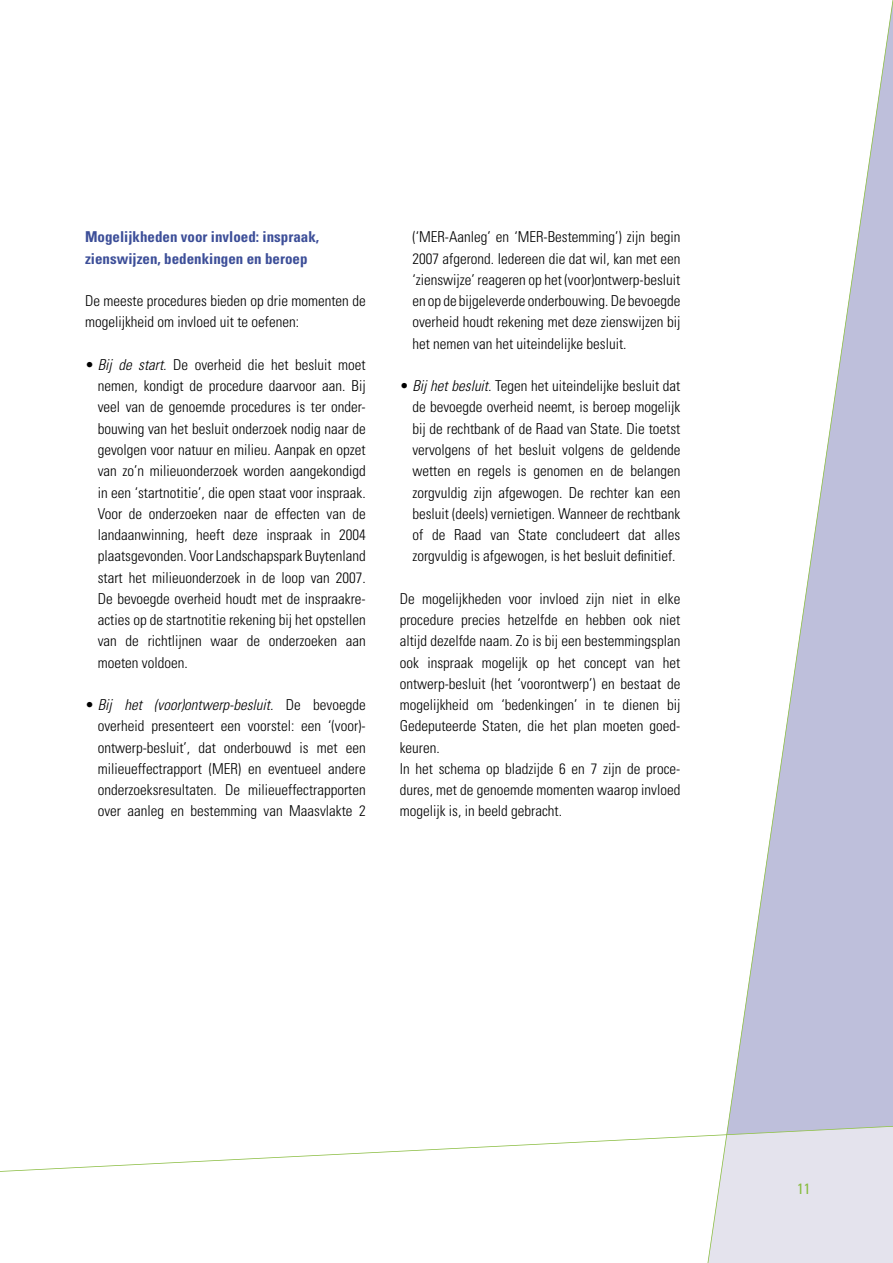
<style>
.page{position:relative;width:893px;height:1263px;background:#fff}
.page>*{position:absolute;margin:0;border:0;box-sizing:border-box;transform-origin:0 0}
.t1{font:300 condensed 15px/21.3px "Univers";color:#000;text-align:justify}
.t2{font:700 condensed 15px/21.3px "Univers";color:#3c4e98}
.t3{font:condensed 15px "Univers";color:#89bc40}
.s1{font-style:italic}
</style>
<div class="page">
<svg style="left:727px;top:0;width:166px;height:1125px"></svg>
<svg style="left:0;top:1125px;width:893px;height:138px"></svg>
<p class="t2" style="left:85px;top:226px;width:236px">Mogelijkheden voor invloed: inspraak, zienswijzen, bedenkingen en beroep</p>
<p class="t1" style="left:85px;top:290px;width:282px">De meeste procedures bieden op drie momenten de mogelijkheid om invloed uit te oefenen:</p>
<p class="t1" style="left:98px;top:354px;width:269px;text-indent:-13px">• <span class="s1">Bij de start.</span> De overheid die het besluit moet nemen, kondigt de procedure daarvoor aan. Bij veel van de genoemde procedures is ter onder&shy;bouwing van het besluit onderzoek nodig naar de gevolgen voor natuur en milieu. Aanpak en opzet van zo’n milieuonderzoek worden aangekondigd in een ‘startnotitie’, die open staat voor inspraak.<br>Voor de onderzoeken naar de effecten van de landaanwinning, heeft deze inspraak in 2004 plaatsgevonden. Voor Landschapspark Buytenland start het milieuonderzoek in de loop van 2007.<br>De bevoegde overheid houdt met de inspraakre&shy;acties op de startnotitie rekening bij het opstellen van de richtlijnen waar de onderzoeken aan moeten voldoen.</p>
<p class="t1" style="left:98px;top:694px;width:269px;text-indent:-13px">• <span class="s1">Bij het (voor)ontwerp-besluit.</span> De bevoegde overheid presenteert een voorstel: een ‘(voor)- ontwerp-besluit’, dat onderbouwd is met een milieueffectrapport (MER) en eventueel andere onderzoeksresultaten. De milieueffectrapporten over aanleg en bestemming van Maasvlakte 2</p>
<p class="t1" style="left:412px;top:226px;width:269px">(‘MER-Aanleg’ en ‘MER-Bestemming’) zijn begin 2007 afgerond. Iedereen die dat wil, kan met een ‘zienswijze’ reageren op het (voor)ontwerp-besluit en op de bijgeleverde onderbouwing. De bevoegde overheid houdt rekening met deze zienswijzen bij het nemen van het uiteindelijke besluit.</p>
<p class="t1" style="left:412px;top:375px;width:269px;text-indent:-13px">• <span class="s1">Bij het besluit.</span> Tegen het uiteindelijke besluit dat de bevoegde overheid neemt, is beroep mogelijk bij de rechtbank of de Raad van State. Die toetst vervolgens of het besluit volgens de geldende wetten en regels is genomen en de belangen zorgvuldig zijn afgewogen. De rechter kan een besluit (deels) vernietigen. Wanneer de rechtbank of de Raad van State concludeert dat alles zorgvuldig is afgewogen, is het besluit definitief.</p>
<p class="t1" style="left:400px;top:588px;width:282px;text-align:left">De mogelijkheden voor invloed zijn niet in elke procedure precies hetzelfde en hebben ook niet altijd dezelfde naam. Zo is bij een bestemmingsplan ook inspraak mogelijk op het concept van het ontwerp-besluit (het ‘voorontwerp’) en bestaat de mogelijkheid om ‘bedenkingen’ in te dienen bij Gedeputeerde Staten, die het plan moeten goed - keuren.<br>In het schema op bladzijde 6 en 7 zijn de proce&shy;dures, met de genoemde momenten waarop invloed mogelijk is, in beeld gebracht.</p>
<p class="t3" style="left:797px;top:1179px;width:15px">11</p>
</div>
